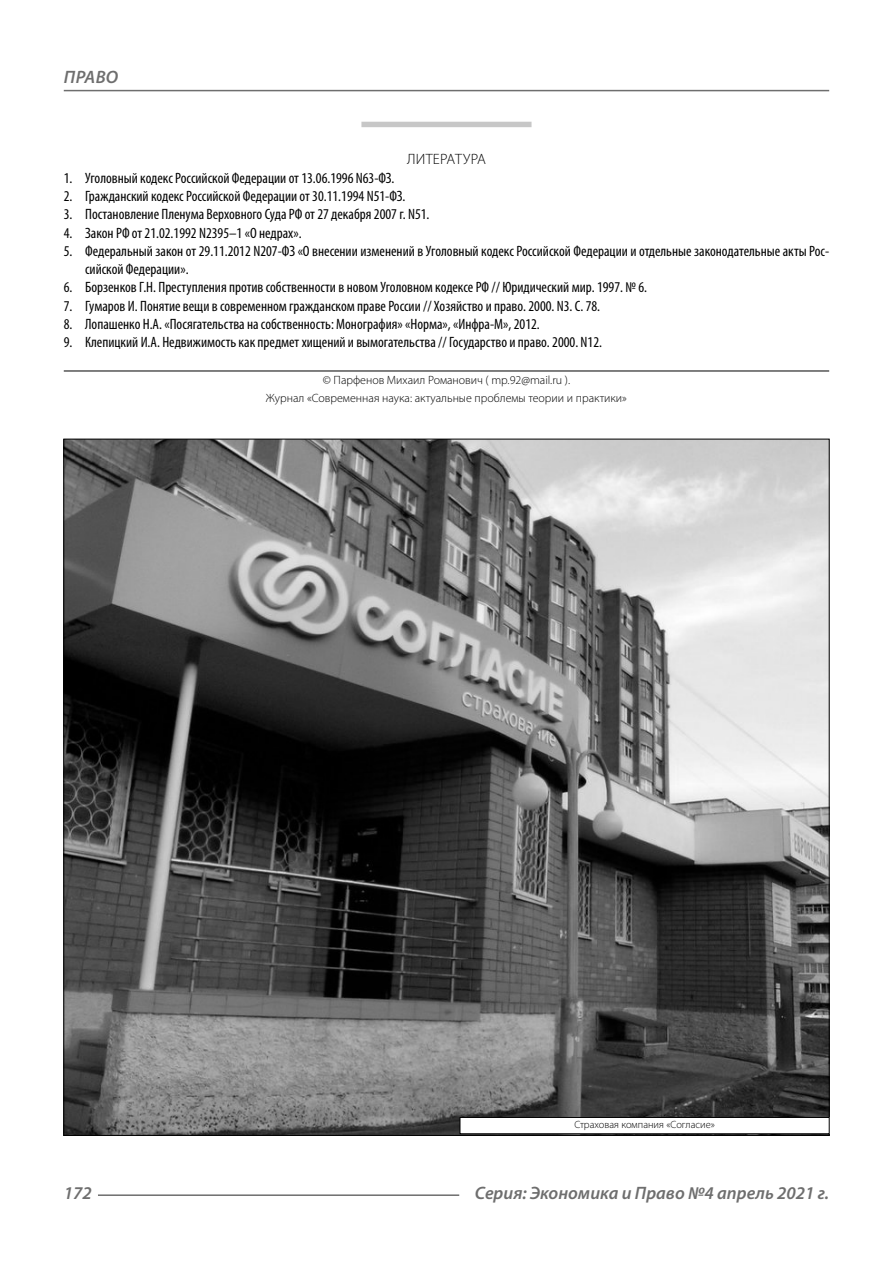
<style>
.page{position:relative;width:893px;height:1263px;background:#fff}
.page>*{position:absolute;margin:0;border:0;box-sizing:border-box;transform-origin:0 0}
.t1{font:italic 600 18px "Myriad Pro";color:#6e6e6e}
.t2{font:condensed 15px/18.3px "Myriad Pro";color:#000}
.Literature{font:300 15px "Myriad Pro";letter-spacing:.02em;color:#000}
.Copy{font:300 12px/18.3px "Myriad Pro";color:#000;text-align:center}
.Author-doc{font:300 10.5px "Myriad Pro";color:#000}
</style>
<div class="page">
<div style="left:361px;top:122px;width:170px;height:6px;background:#c7c7c7"></div>
<hr style="left:64px;top:371px;width:765px;height:1px;background:#000">
<img style="left:65px;top:441px;width:763px;height:693px">
<div style="left:460px;top:1117px;width:369px;height:17px;background:#fff"></div>
<div style="left:460px;top:1117px;width:370px;height:17px;border:1px solid #000"></div>
<hr style="left:98px;top:1194px;width:361px;height:2px;background:#6e6e6e">
<hr style="left:64px;top:90px;width:765px;height:1px;background:#6e6e6e">
<p class="t1" style="left:64px;top:66px;width:24px">Право</p>
<p class="Literature" style="left:407px;top:150px;width:80px">ЛИТЕРАТУРА</p>
<p class="t2" style="left:64px;top:168px;width:332px">1. Уголовный кодекс Российской Федерации от 13.06.1996 N63-ФЗ.</p>
<p class="t2" style="left:64px;top:187px;width:343px">2. Гражданский кодекс Российской Федерации от 30.11.1994 N51-ФЗ.</p>
<p class="t2" style="left:64px;top:205px;width:367px">3. Постановление Пленума Верховного Суда РФ от 27 декабря 2007 г. N51.</p>
<p class="t2" style="left:64px;top:223px;width:239px">4. Закон РФ от 21.02.1992 N2395–1 «О недрах».</p>
<p class="t2" style="left:85px;top:242px;width:746px;text-indent:-21px">5. Федеральный закон от 29.11.2012 N207-ФЗ «О внесении изменений в Уголовный кодекс Российской Федерации и отдельные законодательные акты Рос&shy;сийской Федерации».</p>
<p class="t2" style="left:64px;top:278px;width:585px">6. Борзенков Г.Н. Преступления против собственности в новом Уголовном кодексе РФ // Юридический мир. 1997. № 6.</p>
<p class="t2" style="left:64px;top:296px;width:538px">7. Гумаров И. Понятие вещи в современном гражданском праве России // Хозяйство и право. 2000. N3. С. 78.</p>
<p class="t2" style="left:64px;top:315px;width:478px">8. Лопашенко Н.А. «Посягательства на собственность: Монография» «Норма», «Инфра-М», 2012.</p>
<p class="t2" style="left:64px;top:333px;width:540px">9. Клепицкий И.А. Недвижимость как предмет хищений и вымогательства // Государство и право. 2000. N12.</p>
<p class="Copy" style="left:266px;top:371px;width:363px">© Парфенов Михаил Романович ( mp.92@mail.ru ).<br>Журнал «Современная наука: актуальные проблемы теории и практики»</p>
<p class="Author-doc" style="left:574px;top:1118px;width:142px">Страховая компания «Согласие»</p>
<p class="t1" style="left:64px;top:1182px;width:30px">172</p>
<p class="t1" style="left:475px;top:1182px;width:356px">Серия: Экономика и Право №4 апрель 2021 г.</p>
</div>
